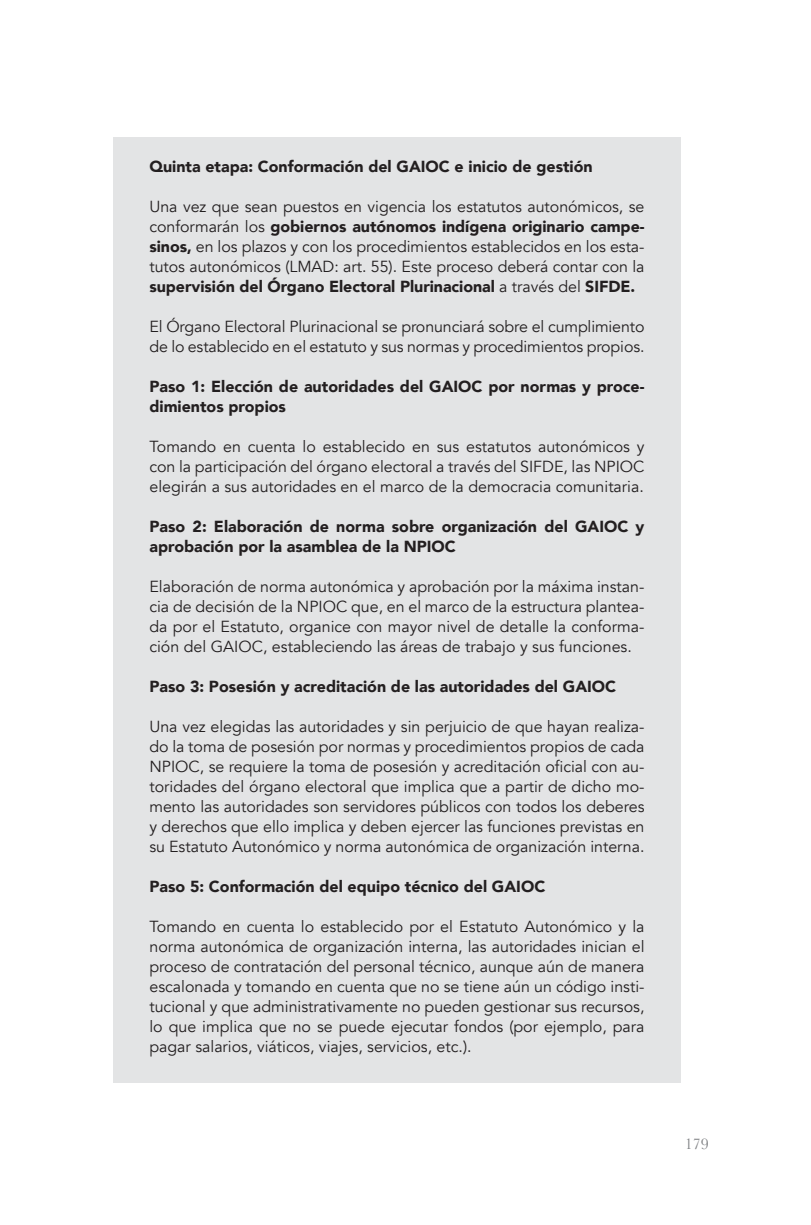
<style>
.page{position:relative;width:811px;height:1225px;background:#fff}
.page>*{position:absolute;margin:0;border:0;box-sizing:border-box;transform-origin:0 0}
.CONTENIDO{font:16px/20px "Avenir";color:#231f20;text-align:justify}
.CONTENIDO-2{font:900 16px/20px "Avenir";color:#231f20}
.t1{font:16px "Baskerville";color:#808285}
.s1{font-weight:900}
</style>
<div class="page">
<div style="left:113px;top:137px;width:567px;height:946px;background:#e3e4e5"></div>
<p class="CONTENIDO-2" style="left:149px;top:156px;width:445px">Quinta etapa: Conformación del GAIOC e inicio de gestión</p>
<p class="CONTENIDO" style="left:149px;top:197px;width:496px">Una vez que sean puestos en vigencia los estatutos autonómicos, se conformarán los <span class="s1">gobiernos autónomos indígena originario campe&shy;sinos,</span> en los plazos y con los procedimientos establecidos en los esta&shy;tutos autonómicos (LMAD: art. 55). Este proceso deberá contar con la <span class="s1">supervisión del Órgano Electoral Plurinacional</span> a través del <span class="s1">SIFDE.</span></p>
<p class="CONTENIDO" style="left:149px;top:317px;width:496px">El Órgano Electoral Plurinacional se pronunciará sobre el cumplimiento de lo establecido en el estatuto y sus normas y procedimientos propios.</p>
<p class="CONTENIDO-2" style="left:149px;top:376px;width:496px">Paso 1: Elección de autoridades del GAIOC por normas y proce&shy;dimientos propios</p>
<p class="CONTENIDO" style="left:149px;top:437px;width:496px">Tomando en cuenta lo establecido en sus estatutos autonómicos y con la participación del órgano electoral a través del SIFDE, las NPIOC elegirán a sus autoridades en el marco de la democracia comunitaria.</p>
<p class="CONTENIDO-2" style="left:149px;top:516px;width:496px">Paso 2: Elaboración de norma sobre organización del GAIOC y aprobación por la asamblea de la NPIOC</p>
<p class="CONTENIDO" style="left:149px;top:577px;width:496px">Elaboración de norma autonómica y aprobación por la máxima instan&shy;cia de decisión de la NPIOC que, en el marco de la estructura plantea&shy;da por el Estatuto, organice con mayor nivel de detalle la conforma&shy;ción del GAIOC, estableciendo las áreas de trabajo y sus funciones.</p>
<p class="CONTENIDO-2" style="left:149px;top:676px;width:468px">Paso 3: Posesión y acreditación de las autoridades del GAIOC</p>
<p class="CONTENIDO" style="left:149px;top:717px;width:496px">Una vez elegidas las autoridades y sin perjuicio de que hayan realiza&shy;do la toma de posesión por normas y procedimientos propios de cada NPIOC, se requiere la toma de posesión y acreditación oficial con au&shy;toridades del órgano electoral que implica que a partir de dicho mo&shy;mento las autoridades son servidores públicos con todos los deberes y derechos que ello implica y deben ejercer las funciones previstas en su Estatuto Autonómico y norma autonómica de organización interna.</p>
<p class="CONTENIDO-2" style="left:149px;top:876px;width:397px">Paso 5: Conformación del equipo técnico del GAIOC</p>
<p class="CONTENIDO" style="left:149px;top:917px;width:496px">Tomando en cuenta lo establecido por el Estatuto Autonómico y la norma autonómica de organización interna, las autoridades inician el proceso de contratación del personal técnico, aunque aún de manera escalonada y tomando en cuenta que no se tiene aún un código insti&shy;tucional y que administrativamente no pueden gestionar sus recursos, lo que implica que no se puede ejecutar fondos (por ejemplo, para pagar salarios, viáticos, viajes, servicios, etc.).</p>
<p class="t1" style="left:685px;top:1134px;width:25px">179</p>
</div>
